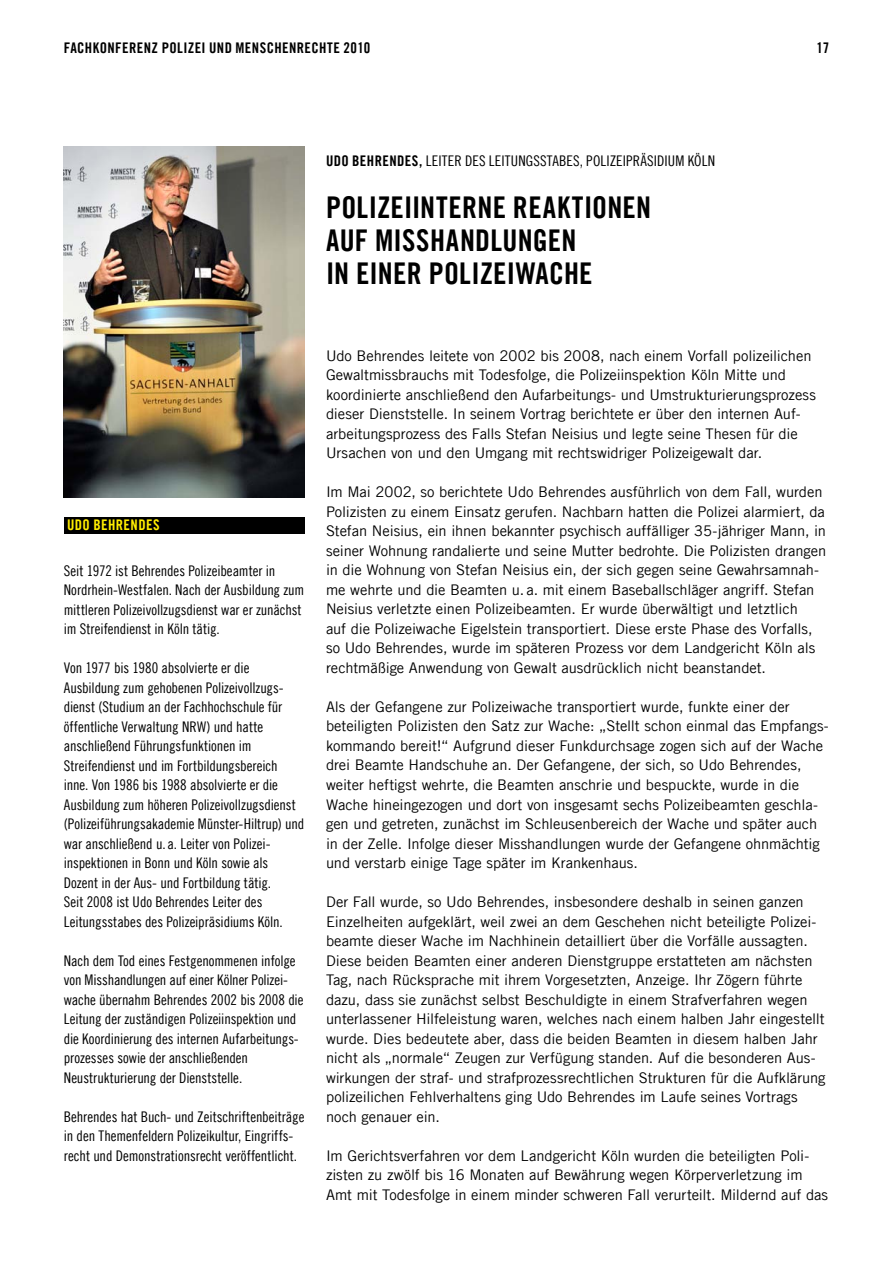
<style>
.page{position:relative;width:893px;height:1263px;background:#fff}
.page>*{position:absolute;margin:0;border:0;box-sizing:border-box;transform-origin:0 0}
.t1{font:30px/33px "Amnesty Trade Gothic Bd Cn 20";letter-spacing:.005em;color:#000}
.t2{font:14.7px/19.5px "Amnesty Trade Gothic";letter-spacing:-.005em;color:#000}
.t3{font:14.7px/19.5px "Amnesty Trade Gothic Cn 18";letter-spacing:-.005em;color:#000}
.t4{font:14.7px "Amnesty Trade Gothic Bd Cn 20";letter-spacing:.03em;color:#000}
.t5{font:14.7px "Amnesty Trade Gothic Cn 18";letter-spacing:.015em;color:#000}
.t6{font:14.7px "Amnesty Trade Gothic Bd Cn 20";letter-spacing:.025em;color:#ffed00}
.s1{font-family:"Amnesty Trade Gothic Bd Cn 20"}
</style>
<div class="page">
<img style="left:64px;top:146px;width:241px;height:351px">
<div style="left:64px;top:517px;width:241px;height:16px;background:#000"></div>
<p class="t4" style="left:64px;top:39px;width:308px">FACHKONFERENZ POLIZEI UND MENSCHENRECHTE 2010</p>
<p class="t4" style="left:816px;top:39px;width:14px">17</p>
<p class="t5" style="left:326px;top:152px;width:229px"><span class="s1">UDO BEHRENDES,</span> Leiter des Leitungsstabe</p>
<p class="t3" style="left:573px;top:151px;width:143px">s, Polizeipräsidium Köln</p>
<h1 class="t1" style="left:326px;top:191px;width:327px">POLIZEIINTERNE REAKTIONEN<br>AUF MISSHANDLUNGEN<br>IN EINER POLIZEIWACHE</h1>
<p class="t6" style="left:67px;top:516px;width:94px">UDO BEHRENDES</p>
<p class="t3" style="left:64px;top:560px;width:242px">Seit 1972 ist Behrendes Polizeibeamter in Nordrhein-Westfalen. Nach der Ausbildung zum mittleren Polizeivollzugsdienst war er zunächst im Streifendienst in Köln tätig.</p>
<p class="t3" style="left:64px;top:658px;width:242px">Von 1977 bis 1980 absolvierte er die Ausbildung zum gehobenen Polizeivollzugs&shy;dienst (Studium an der Fachhochschule für öffentliche Verwaltung NRW) und hatte anschließend Führungsfunktionen im Streifendienst und im Fortbildungsbereich inne. Von 1986 bis 1988 absolvierte er die Ausbildung zum höheren Polizeivollzugsdienst (Polizeiführungsakademie Münster-Hiltrup) und war anschließend u. a. Leiter von Polizei&shy;inspektionen in Bonn und Köln sowie als Dozent in der Aus- und Fortbildung tätig.<br>Seit 2008 ist Udo Behrendes Leiter des Leitungsstabes des Polizeipräsidiums Köln.</p>
<p class="t3" style="left:64px;top:950px;width:241px">Nach dem Tod eines Festgenommenen infolge von Misshandlungen auf einer Kölner Polizei--- wache übernahm Behrendes 2002 bis 2008 die Leitung der zuständigen Polizeiinspektion und die Koordinierung des internen Aufarbeitungs&shy;prozesses sowie der anschließenden Neustrukturierung der Dienststelle.</p>
<p class="t3" style="left:64px;top:1107px;width:242px">Behrendes hat Buch- und Zeitschriftenbeiträge in den Themenfeldern Polizeikultur, Eingriffs&shy;recht und Demonstrationsrecht veröffentlicht.</p>
<p class="t2" style="left:326px;top:346px;width:491px">Udo Behrendes leitete von 2002 bis 2008, nach einem Vorfall polizeilichen Gewaltmissbrauchs mit Todesfolge, die Polizeiinspektion Köln Mitte und koordinierte anschließend den Aufarbeitungs- und Umstrukturierungsprozess dieser Dienststelle. In seinem Vortrag berichtete er über den internen Auf&shy;arbeitungsprozess des Falls Stefan Neisius und legte seine Thesen für die Ursachen von und den Umgang mit rechtswidriger Polizeigewalt dar.</p>
<p class="t2" style="left:326px;top:482px;width:502px">Im Mai 2002, so berichtete Udo Behrendes ausführlich von dem Fall, wurden Polizisten zu einem Einsatz gerufen. Nachbarn hatten die Polizei alarmiert, da Stefan Neisius, ein ihnen bekannter psychisch auffälliger 35-jähriger Mann, in seiner Wohnung randalierte und seine Mutter bedrohte. Die Polizisten drangen in die Wohnung von Stefan Neisius ein, der sich gegen seine Gewahrsamnah&shy;me wehrte und die Beamten u. a. mit einem Baseballschläger angriff. Stefan Neisius verletzte einen Polizeibeamten. Er wurde überwältigt und letztlich<br>auf die Polizeiwache Eigelstein transportiert. Diese erste Phase des Vorfalls, so Udo Behrendes, wurde im späteren Prozess vor dem Landgericht Köln als rechtmäßige Anwendung von Gewalt ausdrücklich nicht beanstandet.</p>
<p class="t2" style="left:326px;top:697px;width:504px">Als der Gefangene zur Polizeiwache transportiert wurde, funkte einer der beteiligten Polizisten den Satz zur Wache: „Stellt schon einmal das Empfangs&shy;kommando bereit!“ Aufgrund dieser Funkdurchsage zogen sich auf der Wache drei Beamte Handschuhe an. Der Gefangene, der sich, so Udo Behrendes, weiter heftigst wehrte, die Beamten anschrie und bespuckte, wurde in die Wache hineingezogen und dort von insgesamt sechs Polizeibeamten geschla&shy;gen und getreten, zunächst im Schleusenbereich der Wache und später auch in der Zelle. Infolge dieser Misshandlungen wurde der Gefangene ohnmächtig und verstarb einige Tage später im Krankenhaus.</p>
<p class="t2" style="left:326px;top:892px;width:501px">Der Fall wurde, so Udo Behrendes, insbesondere deshalb in seinen ganzen Einzelheiten aufgeklärt, weil zwei an dem Geschehen nicht beteiligte Polizei&shy;beamte dieser Wache im Nachhinein detailliert über die Vorfälle aussagten.<br>Diese beiden Beamten einer anderen Dienstgruppe erstatteten am nächsten Tag, nach Rücksprache mit ihrem Vorgesetzten, Anzeige. Ihr Zögern führte dazu, dass sie zunächst selbst Beschuldigte in einem Strafverfahren wegen unterlassener Hilfeleistung waren, welches nach einem halben Jahr eingestellt wurde. Dies bedeutete aber, dass die beiden Beamten in diesem halben Jahr nicht als „normale“ Zeugen zur Verfügung standen. Auf die besonderen Aus&shy;wirkungen der straf- und strafprozessrechtlichen Strukturen für die Aufklärung polizeilichen Fehlverhaltens ging Udo Behrendes im Laufe seines Vortrags noch genauer ein.</p>
<p class="t2" style="left:326px;top:1145px;width:504px">Im Gerichtsverfahren vor dem Landgericht Köln wurden die beteiligten Poli&shy;zisten zu zwölf bis 16 Monaten auf Bewährung wegen Körperverletzung im<br>Amt mit Todesfolge in einem minder schweren Fall verurteilt. Mildernd auf das</p>
</div>
